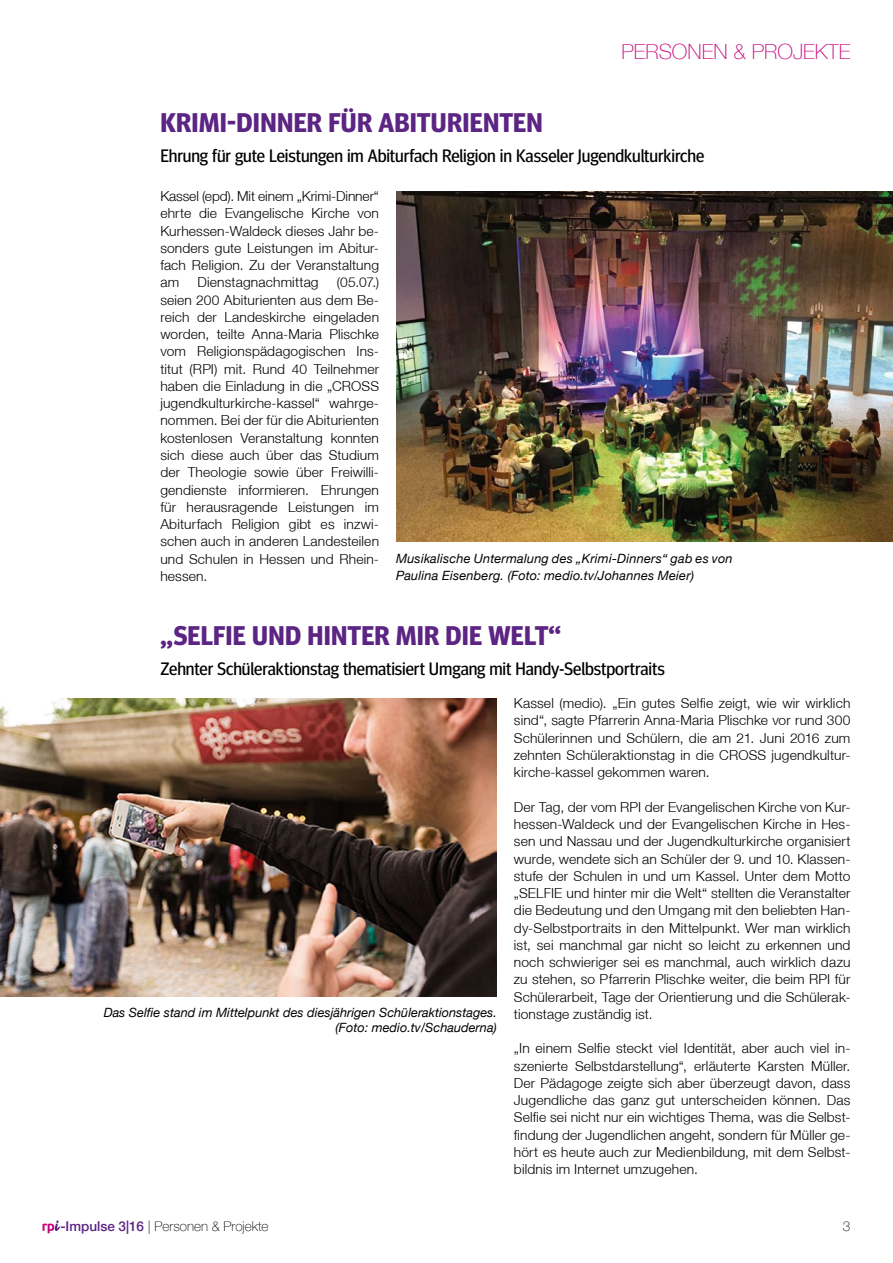
<style>
.page{position:relative;width:893px;height:1263px;background:#fff}
.page>*{position:absolute;margin:0;border:0;box-sizing:border-box;transform-origin:0 0}
.t1{font:700 27px "Meta Headline OT";letter-spacing:.01em;color:#5c2483}
.t2{font:100 21px "Helvetica Neue LT";color:#c80b7f}
.t3{font:18px "Meta Headline OT";letter-spacing:-.005em;color:#000}
.t4{font:300 13.8px/17.2px "Helvetica Neue LT";letter-spacing:.01em;color:#000;text-align:justify}
.t5{font:100 13.5px "Helvetica Neue LT";color:#000}
.t6{font:italic 12.75px/17.2px "Helvetica Neue LT";color:#000}
.s1{font-weight:500;color:#5c2483}
</style>
<div class="page">
<svg style="left:43px;top:1220px;width:17px;height:13px"></svg>
<img style="left:396px;top:191px;width:497px;height:350px">
<img style="left:0;top:698px;width:497px;height:298px">
<h2 class="t2" style="left:621px;top:40px;width:231px">PERSONEN &amp; PROJEKTE</h2>
<h1 class="t1" style="left:160px;top:107px;width:384px">KRIMI-DINNER FÜR ABITURIENTEN</h1>
<h3 class="t3" style="left:160px;top:145px;width:545px">Ehrung für gute Leistungen im Abiturfach Religion in Kasseler Jugendkulturkirche</h3>
<p class="t4" style="left:160px;top:187px;width:220px">Kassel (epd). Mit einem „Krimi-Dinner“ ehrte die Evangelische Kirche von Kurhessen-Waldeck dieses Jahr be&shy;sonders gute Leistungen im Abitur&shy;fach Religion. Zu der Veranstaltung am</p>
<p class="t4" style="left:160px;top:274px;width:220px;text-indent:177px">(05.07.) seien 200 Abiturienten aus dem Be&shy;reich der Landeskirche eingeladen worden, teilte Anna-Maria Plischke vom Religionspädagogischen Ins&shy;titut (RPI) mit. Rund 40 Teilnehmer haben die Einladung in die „CROSS jugendkulturkirche-kassel“ wahrge&shy;nommen. Bei der für die Abiturienten kostenlosen Veranstaltung konnten sich diese auch über das Studium der Theologie sowie über Freiwilli&shy;gendienste informieren. Ehrungen für herausragende Leistungen im Abiturfach Religion gibt es inzwi&shy;schen auch in anderen Landesteilen und Schulen in Hessen und Rhein&shy;hessen.</p>
<p class="t4" style="left:197px;top:274px;width:123px">Dienstagnachmittag</p>
<p class="t6" style="left:396px;top:550px;width:338px">Musikalische Untermalung des „Krimi-Dinners“ gab es von<br>Paulina Eisenberg. (Foto: medio.tv/Johannes Meier)</p>
<h1 class="t1" style="left:160px;top:619px;width:402px">„SELFIE UND HINTER MIR DIE WELT“</h1>
<h3 class="t3" style="left:160px;top:658px;width:506px">Zehnter Schüleraktionstag thematisiert Umgang mit Handy-Selbstportraits</h3>
<p class="t6" style="left:104px;top:1004px;width:395px;line-height:15.3px;text-align:right">Das Selfie stand im Mittelpunkt des diesjährigen Schüleraktionstages. (Foto: medio.tv/Schauderna)</p>
<p class="t4" style="left:514px;top:694px;width:338px">Kassel (medio). „Ein gutes Selfie zeigt, wie wir wirklich sind“, sagte Pfarrerin Anna-Maria Plischke vor rund 300<br>Schülerinnen und Schülern, die am 21. Juni 2016 zum zehnten Schüleraktionstag in die CROSS jugendkultur&shy;kirche-kassel gekommen waren.</p>
<p class="t4" style="left:514px;top:798px;width:338px">Der Tag, der vom RPI der Evangelischen Kirche von Kur&shy;hessen-Waldeck und der Evangelischen Kirche in Hes&shy;sen und Nassau und der Jugendkulturkirche organisiert wurde, wendete sich an Schüler der 9. und 10. Klassen&shy;stufe der Schulen in und um Kassel. Unter dem Motto „SELFIE und hinter mir die Welt“ stellten die Veranstalter die Bedeutung und den Umgang mit den beliebten Han&shy;dy-Selbstportraits in den Mittelpunkt. Wer man wirklich ist, sei manchmal gar nicht so leicht zu erkennen und noch schwieriger sei es manchmal, auch wirklich dazu zu stehen, so Pfarrerin Plischke weiter, die beim RPI für Schülerarbeit, Tage der Orientierung und die Schülerak&shy;tionstage zuständig ist.</p>
<p class="t4" style="left:514px;top:1039px;width:338px">„In einem Selfie steckt viel Identität, aber auch viel in&shy;szenierte Selbstdarstellung“, erläuterte Karsten Müller.<br>Der Pädagoge zeigte sich aber überzeugt davon, dass Jugendliche das ganz gut unterscheiden können. Das Selfie sei nicht nur ein wichtiges Thema, was die Selbst&shy;findung der Jugendlichen angeht, sondern für Müller ge&shy;hört es heute auch zur Medienbildung, mit dem Selbst&shy;bildnis im Internet umzugehen.</p>
<p class="t5" style="left:60px;top:1218px;width:210px"><span class="s1">-Impulse 3|16</span> | Personen &amp; Projekte</p>
<p class="t5" style="left:843px;top:1218px;width:9px">3</p>
</div>
